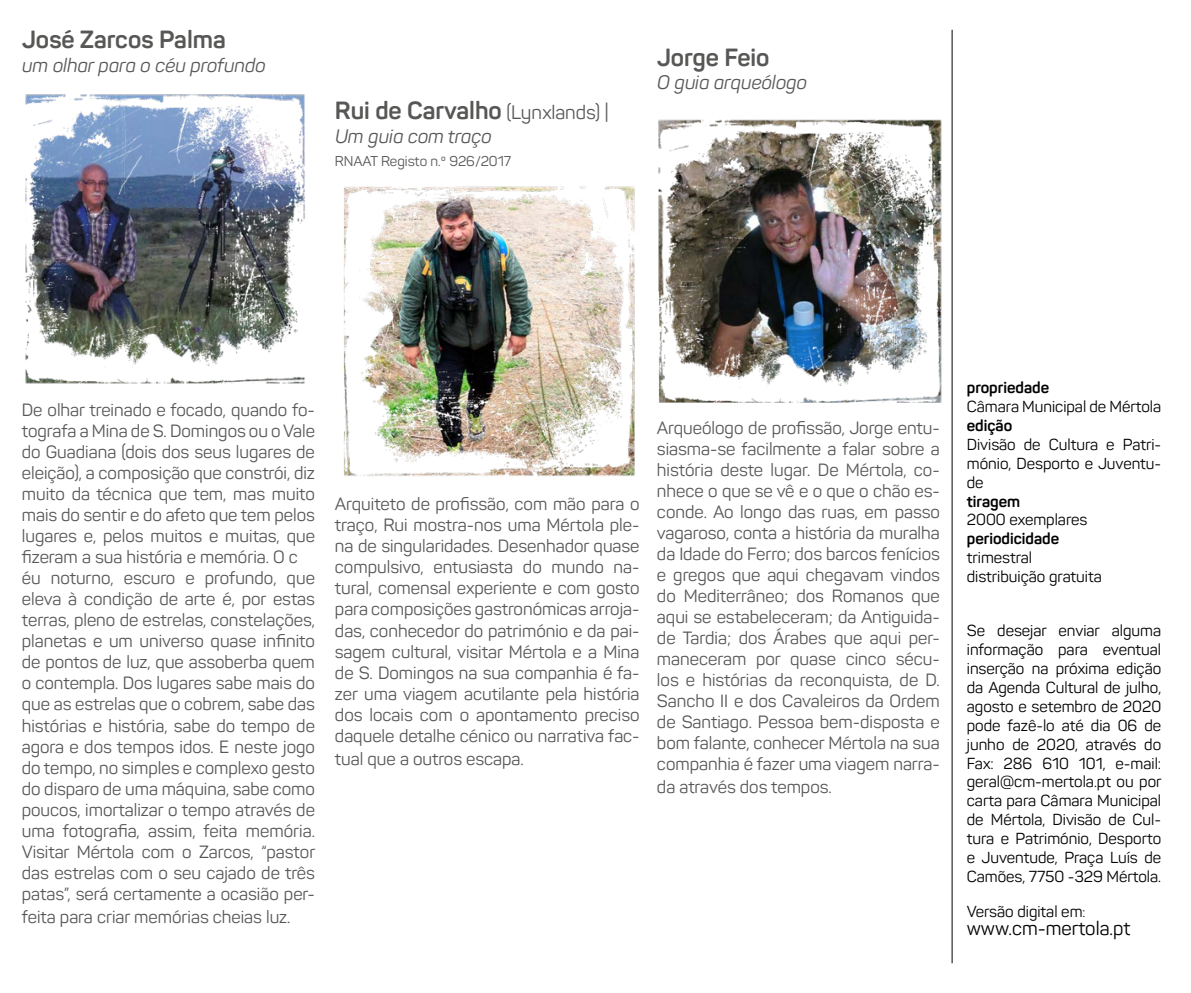
<style>
.page{position:relative;width:1191px;height:993px;background:#fff}
.page>*{position:absolute;margin:0;border:0;box-sizing:border-box;transform-origin:0 0}
.t1{font:700 24.5px "Panton";color:#575756}
.t2{font:italic 19.25px "Panton";color:#575756}
.t3{font:19.25px "Panton";color:#000}
.t4{font:17.5px/21px "Panton";color:#575756;text-align:justify}
.t5{font:15.75px/18.9px "Panton";color:#000;text-align:justify}
.t6{font:700 15.75px "Panton";color:#000}
.t7{font:14px "Panton";color:#575756}
.s1{font-weight:400;font-size:19.25px}
.s2{font-size:14px}
</style>
<div class="page">
<hr style="left:951px;top:30px;width:1px;height:932px;background:#000">
<img style="left:658px;top:107px;width:295px;height:304px">
<img style="left:25px;top:94px;width:280px;height:290px">
<img style="left:343px;top:186px;width:292px;height:290px">
<h1 class="t1" style="left:22px;top:25px;width:205px">José Zarcos Palma</h1>
<p class="t2" style="left:22px;top:53px;width:245px">um olhar para o céu profundo</p>
<h1 class="t1" style="left:335px;top:96px;width:275px">Rui de Carvalho <span class="s1">(Lynxlands) |</span></h1>
<p class="t2" style="left:335px;top:124px;width:158px">Um guia com traço</p>
<p class="t7" style="left:335px;top:152px;width:178px">RNAAT Registo n.º 926/2017</p>
<h1 class="t1" style="left:657px;top:42px;width:114px">Jorge Feio</h1>
<p class="t2" style="left:657px;top:70px;width:151px">O guia arqueólogo</p>
<p class="t4" style="left:22px;top:399px;width:295px;text-align:left">De olhar treinado e focado, quando fo&shy;tografa a Mina de S. Domingos ou o Vale do Guadiana (dois dos seus lugares de eleição), a composição que constrói, diz muito da técnica que tem, mas muito mais do sentir e do afeto que tem pelos lugares e, pelos muitos e muitas, que fizeram a sua história e memória. O c éu noturno, escuro e profundo, que eleva à condição de arte é, por estas terras, pleno de estrelas, constelações, planetas e um universo quase infinito de pontos de luz, que assoberba quem o contempla. Dos lugares sabe mais do que as estrelas que o cobrem, sabe das histórias e história, sabe do tempo de agora e dos tempos idos. E neste jogo do tempo, no simples e complexo gesto do disparo de uma máquina, sabe como poucos, imortalizar o tempo através de uma fotografia, assim, feita memória.<br>Visitar Mértola com o Zarcos, “pastor das estrelas com o seu cajado de três patas”, será certamente a ocasião per-</p>
<p class="t4" style="left:22px;top:905px;width:270px">feita para criar memórias cheias luz.</p>
<p class="t4" style="left:335px;top:493px;width:306px">Arquiteto de profissão, com mão para o traço, Rui mostra-nos uma Mértola ple&shy;na de singularidades. Desenhador quase compulsivo, entusiasta do mundo na&shy;tural, comensal experiente e com gosto para composições gastronómicas arroja&shy;das, conhecedor do património e da pai&shy;sagem cultural, visitar Mértola e a Mina de S. Domingos na sua companhia é fa&shy;zer uma viagem acutilante pela história dos locais com o apontamento preciso daquele detalhe cénico ou narrativa fac-</p>
<p class="t4" style="left:335px;top:747px;width:190px">tual que a outros escapa.</p>
<p class="t4" style="left:657px;top:417px;width:284px">Arqueólogo de profissão, Jorge entu&shy;siasma-se facilmente a falar sobre a história deste lugar. De Mértola, co&shy;nhece o que se vê e o que o chão es&shy;conde. Ao longo das ruas, em passo vagaroso, conta a história da muralha da Idade do Ferro; dos barcos fenícios e gregos que aqui chegavam vindos do Mediterrâneo; dos Romanos que aqui se estabeleceram; da Antiguida&shy;de Tardia; dos Árabes que aqui per&shy;maneceram por quase cinco sécu&shy;los e histórias da reconquista, de D.<br>Sancho II e dos Cavaleiros da Ordem de Santiago. Pessoa bem-disposta e bom falante, conhecer Mértola na sua companhia é fazer uma viagem narra-</p>
<p class="t4" style="left:657px;top:776px;width:176px">da através dos tempos.</p>
<p class="t6" style="left:966px;top:377px;width:84px">propriedade</p>
<p class="t5" style="left:966px;top:397px;width:196px">Câmara Municipal de Mértola</p>
<p class="t6" style="left:966px;top:415px;width:47px">edição</p>
<p class="t5" style="left:966px;top:434px;width:196px">Divisão de Cultura e Patri&shy;mónio, Desporto e Juventu&shy;de</p>
<p class="t6" style="left:966px;top:491px;width:55px">tiragem</p>
<p class="t5" style="left:966px;top:510px;width:122px">2000 exemplares</p>
<p class="t6" style="left:966px;top:529px;width:94px">periodicidade</p>
<p class="t5" style="left:966px;top:548px;width:136px">trimestral distribuição gratuita</p>
<p class="t5" style="left:966px;top:621px;width:196px">Se desejar enviar alguma informação para eventual inserção na próxima edição da Agenda Cultural de julho, agosto e setembro de 2020 pode fazê-lo até dia 06 de junho de 2020, através do Fax: 286 610 101, e-mail: geral@cm-mertola.pt ou por carta para Câmara Municipal de Mértola, Divisão de Cul&shy;tura e Património, Desporto e Juventude, Praça Luís de Camões, 7750 -329 Mértola.</p>
<p class="t5" style="left:966px;top:901px;width:120px">Versão digital em<span class="s2">:</span></p>
<p class="t3" style="left:966px;top:915px;width:165px">www.cm-mertola.pt</p>
</div>
